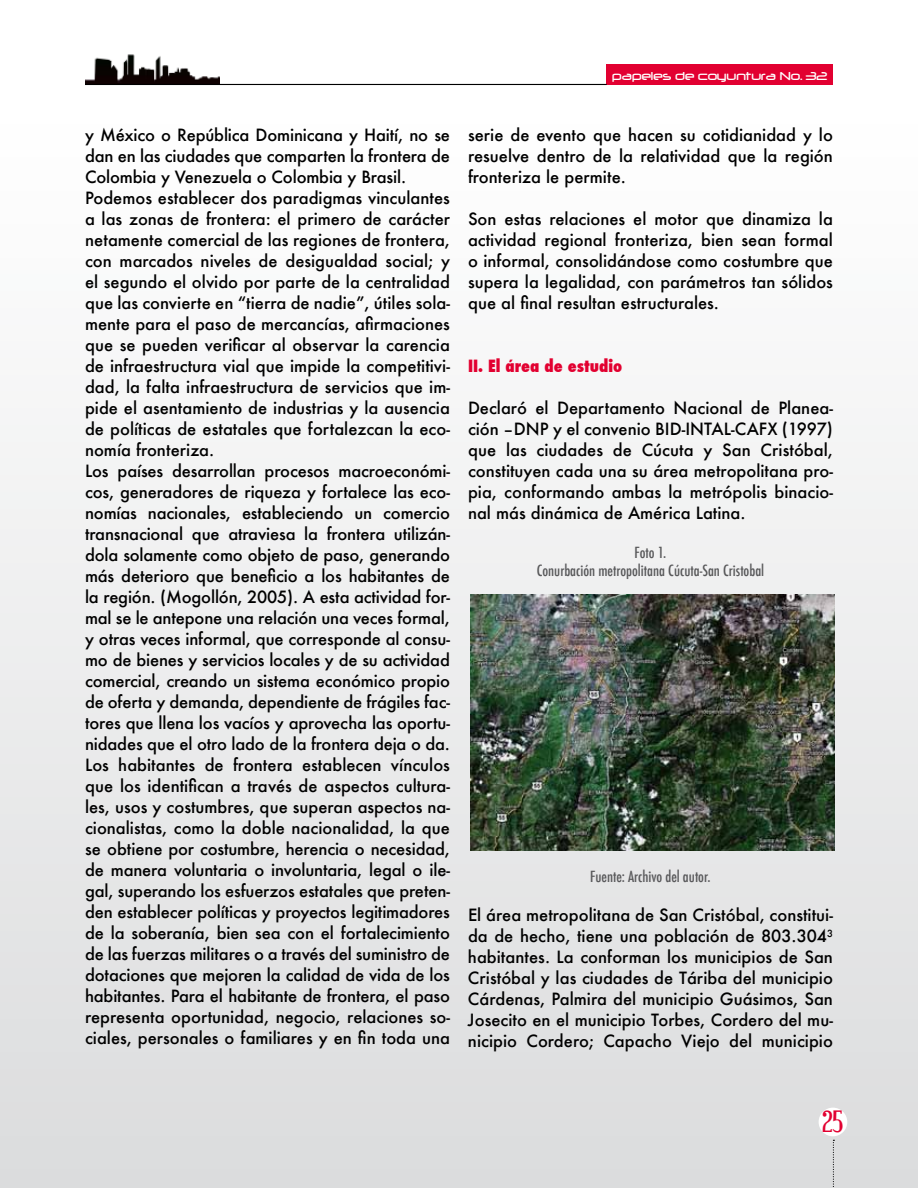
<style>
.page{position:relative;width:918px;height:1188px;background:#fff}
.page>*{position:absolute;margin:0;border:0;box-sizing:border-box;transform-origin:0 0}
.t1{font:30px "Euphorigenic";color:#e20031}
.t2{font:500 16.5px/21px "Futura";letter-spacing:-.005em;color:#000;text-align:justify}
.t3{font:800 condensed 16.5px "Futura";color:#e20030}
.t4{font:500 condensed 15px/18px "Futura";color:#58585a;text-align:center}
.t5{font:13.5px "Neuropol";color:#fff}
</style>
<div class="page">
<div style="left:0;top:0;width:918px;height:1188px;background:linear-gradient(to bottom,#fff,#dbdcdd)"></div>
<div style="left:607px;top:65px;width:226px;height:20px;background:#e20031"></div>
<hr style="left:85px;top:84px;width:522px;height:1px;background:#000">
<div style="left:819px;top:1108px;width:28px;height:28px;background:#fff;border-radius:50%"></div>
<svg style="left:833px;top:1140px;width:1px;height:48px"></svg>
<img style="left:85px;top:52px;width:134px;height:32px">
<img style="left:471px;top:594px;width:363px;height:257px">
<p class="t5" style="left:612px;top:69px;width:217px">papeles de coyuntura No. 32</p>
<p class="t2" style="left:85px;top:124px;width:366px;text-align:left">y México o República Dominicana y Haití, no se dan en las ciudades que comparten la frontera de Colombia y Venezuela o Colombia y Brasil.<br>Podemos establecer dos paradigmas vinculantes a las zonas de frontera: el primero de carácter netamente comercial de las regiones de frontera, con marcados niveles de desigualdad social; y el segundo el olvido por parte de la centralidad que las convierte en “tierra de nadie”, útiles sola&shy;mente para el paso de mercancías, afirmaciones que se pueden verificar al observar la carencia de infraestructura vial que impide la competitivi&shy;dad, la falta infraestructura de servicios que im&shy;pide el asentamiento de industrias y la ausencia de políticas de estatales que fortalezcan la eco&shy;nomía fronteriza.<br>Los países desarrollan procesos macroeconómi&shy;cos, generadores de riqueza y fortalece las eco&shy;nomías nacionales, estableciendo un comercio transnacional que atraviesa la frontera utilizán&shy;dola solamente como objeto de paso, generando más deterioro que beneficio a los habitantes de la región. (Mogollón, 2005). A esta actividad for&shy;mal se le antepone una relación una veces formal, y otras veces informal, que corresponde al consu&shy;mo de bienes y servicios locales y de su actividad comercial, creando un sistema económico propio de oferta y demanda, dependiente de frágiles fac&shy;tores que llena los vacíos y aprovecha las oportu&shy;nidades que el otro lado de la frontera deja o da.<br>Los habitantes de frontera establecen vínculos que los identifican a través de aspectos cultura&shy;les, usos y costumbres, que superan aspectos na&shy;cionalistas, como la doble nacionalidad, la que se obtiene por costumbre, herencia o necesidad, de manera voluntaria o involuntaria, legal o ile&shy;gal, superando los esfuerzos estatales que preten&shy;den establecer políticas y proyectos legitimadores de la soberanía, bien sea con el fortalecimiento de las fuerzas militares o a través del suministro de dotaciones que mejoren la calidad de vida de los habitantes. Para el habitante de frontera, el paso representa oportunidad, negocio, relaciones so&shy;ciales, personales o familiares y en fin toda una</p>
<p class="t2" style="left:468px;top:125px;width:366px">serie de evento que hacen su cotidianidad y lo resuelve dentro de la relatividad que la región fronteriza le permite.</p>
<p class="t2" style="left:468px;top:209px;width:366px">Son estas relaciones el motor que dinamiza la actividad regional fronteriza, bien sean formal o informal, consolidándose como costumbre que supera la legalidad, con parámetros tan sólidos que al final resultan estructurales.</p>
<p class="t3" style="left:468px;top:355px;width:156px">II. El área de estudio</p>
<p class="t2" style="left:468px;top:398px;width:366px">Declaró el Departamento Nacional de Planea&shy;ción –DNP y el convenio BID-INTAL-CAFX (1997) que las ciudades de Cúcuta y San Cristóbal, constituyen cada una su área metropolitana pro&shy;pia, conformando ambas la metrópolis binacio&shy;nal más dinámica de América Latina.</p>
<p class="t4" style="left:537px;top:544px;width:229px">Foto 1.<br>Conurbación metropolitana Cúcuta-San Cristobal</p>
<p class="t4" style="left:590px;top:868px;width:122px">Fuente: Archivo del autor.</p>
<p class="t2" style="left:468px;top:904px;width:366px">El área metropolitana de San Cristóbal, constitui&shy;da de hecho, tiene una población de 803.304<sup>3 </sup>habitantes. La conforman los municipios de San Cristóbal y las ciudades de Táriba del municipio Cárdenas, Palmira del municipio Guásimos, San Josecito en el municipio Torbes, Cordero del mu&shy;nicipio Cordero; Capacho Viejo del municipio</p>
<h1 class="t1" style="left:822px;top:1107px;width:23px">25</h1>
</div>
